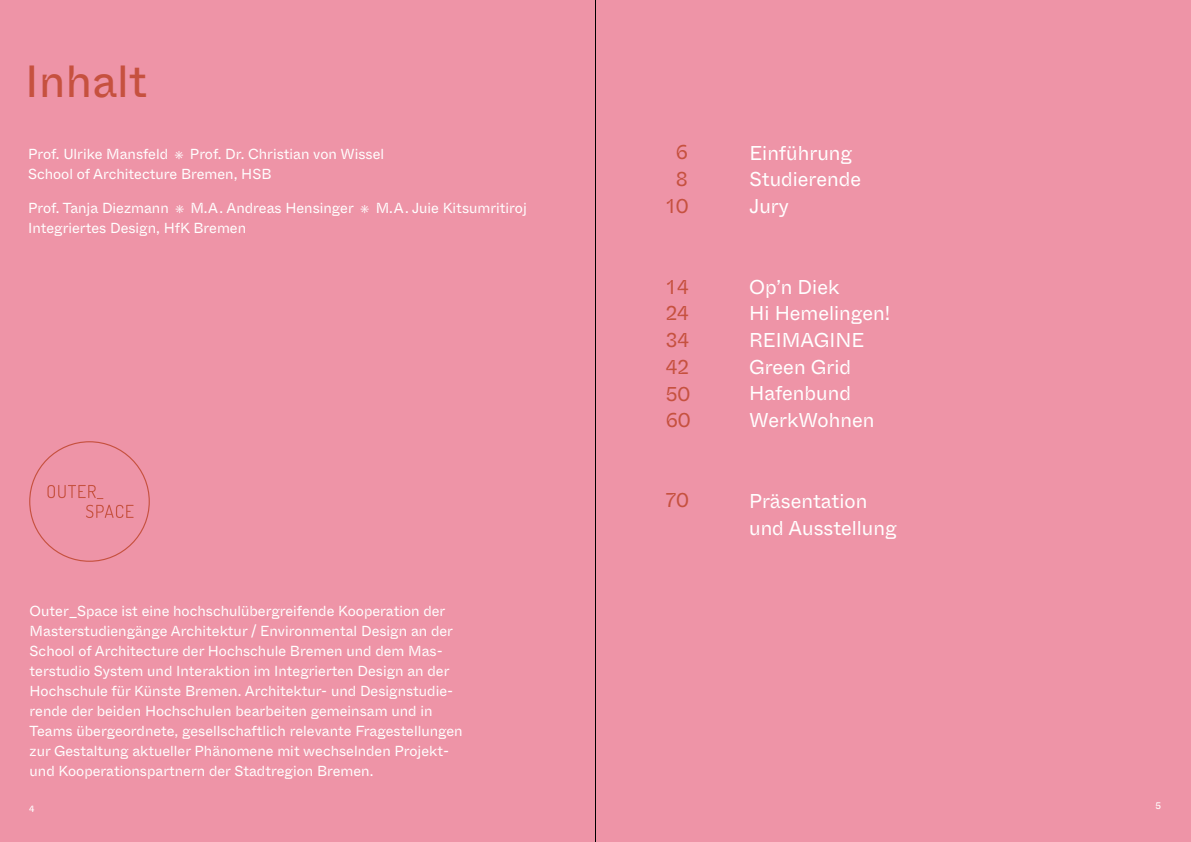
<style>
.page{position:relative;width:1191px;height:842px;background:#ee94a7}
.page>*{position:absolute;margin:0;border:0;box-sizing:border-box;transform-origin:0 0}
.t1{font:45px "ABC Whyte Inktrap Unlicensed Trial";letter-spacing:.01em;color:#c6513f}
.t2{font:20px/26.7px "ABC Whyte Inktrap Unlicensed Trial";color:#fff}
.t3{font:20px/26.7px "ABC Whyte Inktrap Unlicensed Trial";letter-spacing:-.005em;color:#c6513f;text-align:justify}
.t4{font:14.5px/20px "ABC Whyte Inktrap Unlicensed Trial";color:#fff}
.t5{font:9.5px "ABC Whyte Inktrap Unlicensed Trial";color:#fff}
.t6{font:9px "ABC Whyte Inktrap Unlicensed Trial";color:#fff}
.s1{font-family:"Minion Pro"}
</style>
<div class="page">
<svg style="left:47px;top:485px;width:56px;height:14px"></svg>
<svg style="left:86px;top:505px;width:48px;height:13px"></svg>
<svg style="left:595px;top:0;width:1px;height:842px"></svg>
<h1 class="t1" style="left:25px;top:52px;width:124px">Inhalt</h1>
<p class="t4" style="left:28px;top:144px;width:357px">Prof. Ulrike Mansfeld <span class="s1">✳</span> Prof. Dr. Christian von Wissel<br>School of Architecture Bremen, HSB</p>
<p class="t4" style="left:28px;top:198px;width:500px">Prof. Tanja Diezmann <span class="s1">✳</span> M.A. Andreas Hensinger <span class="s1">✳</span> M.A. Juie Kitsumritiroj<br>Integriertes Design, HfK Bremen</p>
<p class="t4" style="left:30px;top:601px;width:434px">Outer_Space ist eine hochschulübergreifende Kooperation der Masterstudiengänge Architektur / Environmental Design an der School of Architecture der Hochschule Bremen und dem Mas&shy;terstudio System und Interaktion im Integrierten Design an der Hochschule für Künste Bremen. Architektur- und Designstudie&shy;rende der beiden Hochschulen bearbeiten gemeinsam und in Teams übergeordnete, gesellschaftlich relevante Fragestellungen zur Gestaltung aktueller Phänomene mit wechselnden Projekt&shy;und Kooperationspartnern der Stadtregion Bremen.</p>
<p class="t6" style="left:29px;top:803px;width:7px">4</p>
<h2 class="t3" style="left:666px;top:139px;width:24px;text-align:center">6<br>8<br>1 0</h2>
<h2 class="t3" style="left:665px;top:274px;width:27px">1 4<br>24<br>34<br>42<br>50<br>60</h2>
<h2 class="t3" style="left:665px;top:487px;width:25px">70</h2>
<h2 class="t2" style="left:749px;top:139px;width:113px">Einführung<br>Studierende<br>Jury</h2>
<h2 class="t2" style="left:749px;top:273px;width:142px">Op’n Diek<br>Hi Hemelingen!<br>REIMAGINE<br>Green Grid<br>Hafenbund<br>WerkWohnen</h2>
<h2 class="t2" style="left:749px;top:488px;width:149px">Präsentation und Ausstellung</h2>
<p class="t5" style="left:1155px;top:800px;width:7px">5</p>
</div>
